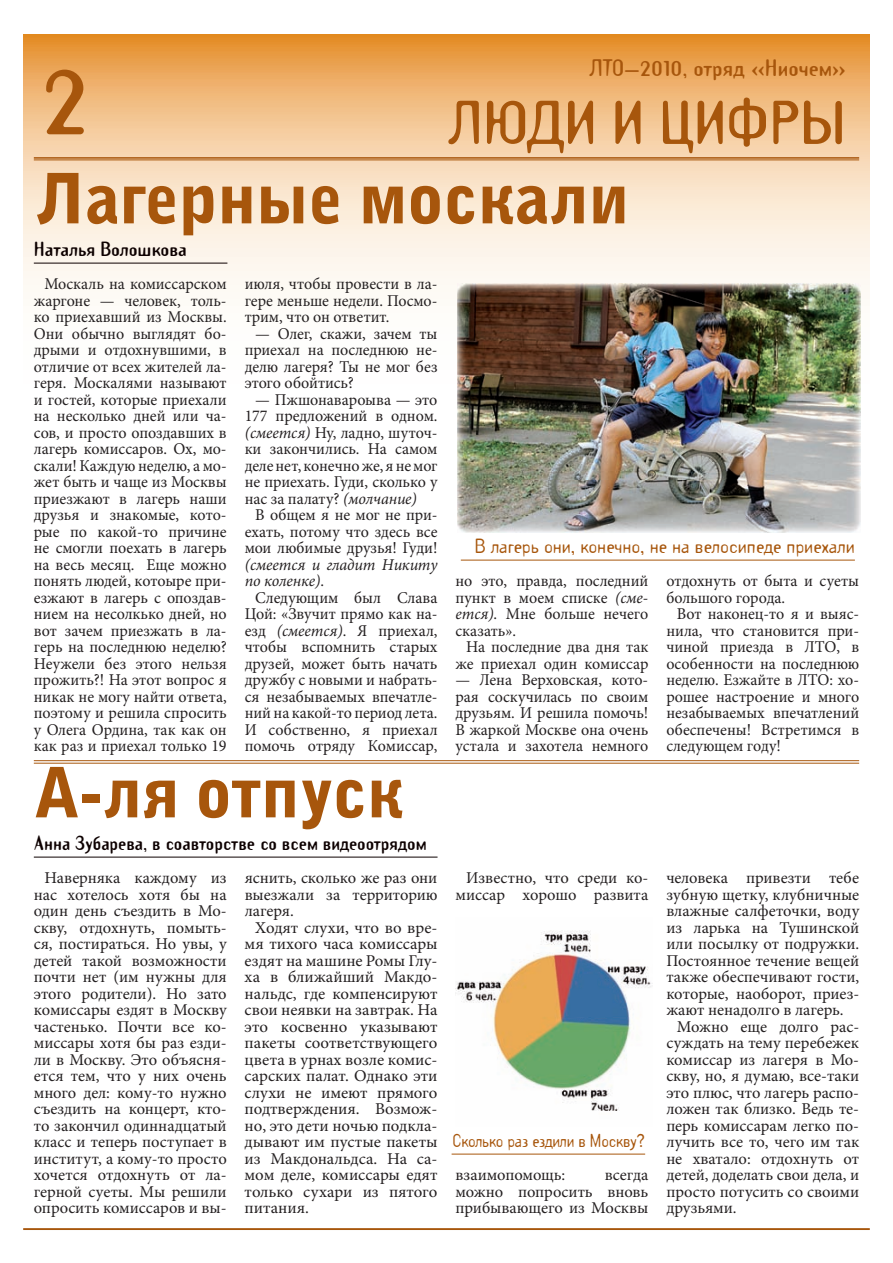
<style>
.page{position:relative;width:893px;height:1263px;background:#fff}
.page>*{position:absolute;margin:0;border:0;box-sizing:border-box;transform-origin:0 0}
.t1{font:90px "Template Gothic C Bold";color:#a7560c}
.t2{font:69px "Bell Gothic C Blk BT";color:#a7560c}
.t3{font:54px "Template Gothic C Bold";color:#a7560c}
.t4{font:21px "Template Gothic C Bold";letter-spacing:.005em;color:#a7560c}
.t5{font:18px "Template Gothic C Bold";letter-spacing:-.01em;color:#0d0000;scale:.96 1}
.t6{font:18px "Template Gothic C";color:#a7560c}
.t7{font:18px "Template Gothic C Bold";letter-spacing:-.01em;color:#0d0000}
.t8{font:16.5px/16.5px "Minion Pro";letter-spacing:-.005em;color:#231f20;text-align:justify}
.t9{font:italic 16.5px/16.5px "Minion Pro";letter-spacing:-.005em;color:#231f20}
.t10{font:16.5px "Template Gothic C";letter-spacing:-.02em;color:#a7560c;scale:.93 1}
.s1{font-style:italic}
.s2{font-style:normal}
</style>
<div class="page">
<svg style="left:23px;top:34px;width:846px;height:446px"></svg>
<hr style="left:23px;top:1228px;width:846px;height:2px;background:#a7560c">
<hr style="left:34px;top:157px;width:825px;height:2px;background:#a7560c">
<hr style="left:34px;top:160px;width:825px;height:1px;background:#a7560c">
<hr style="left:34px;top:263px;width:193px;height:1px;background:#0d0000">
<img style="left:457px;top:284px;width:403px;height:249px">
<hr style="left:461px;top:560px;width:393px;height:1px;background:#a7560c">
<hr style="left:34px;top:857px;width:403px;height:1px;background:#0d0000">
<img style="left:455px;top:930px;width:196px;height:181px">
<hr style="left:451px;top:1154px;width:194px;height:1px;background:#a7560c">
<hr style="left:34px;top:760px;width:825px;height:1px;background:#a7560c">
<hr style="left:34px;top:763px;width:825px;height:1px;background:#a7560c">
<h1 class="t1" style="left:41px;top:62px;width:50px">2</h1>
<p class="t4" style="left:568px;top:59px;width:266px">ЛТО—201 , отряд «Ком ссар</p>
<p class="t4" style="left:589px;top:59px;width:258px">ЛТО—2010, отряд «Ниочем»</p>
<h3 class="t3" style="left:447px;top:100px;width:399px">ЛЮДИ И ЦИФРЫ</h3>
<h3 class="t3" style="left:643px;top:100px;width:203px">МНЕНИЯ</h3>
<h2 class="t2" style="left:34px;top:172px;width:597px">Лагерные москали</h2>
<p class="t7" style="left:34px;top:242px;width:154px">Наталья Волошкова</p>
<p class="t8" style="left:34px;top:277px;width:194px;text-indent:11px">Москаль на комиссарском жаргоне — человек, толь&shy;ко приехавший из Москвы.<br>Они обычно выглядят бо&shy;дрыми и отдохнувшими, в отличие от всех жителей ла&shy;геря. Москалями называют и гостей, которые приехали на несколько дней или ча&shy;сов, и просто опоздавших в лагерь комиссаров. Ох, мо&shy;скали! Каждую неделю, а мо&shy;жет быть и чаще из Москвы приезжают в лагерь наши друзья и знакомые, кото&shy;рые по какой-то причине не смогли поехать в лагерь на весь месяц. Еще можно понять людей, котоыре при&shy;езжают в лагерь с опоздав&shy;нием на несолкько дней, но вот зачем приезжать в ла&shy;герь на последнюю неделю?<br>Неужели без этого нельзя прожить?! На этот вопрос я никак не могу найти ответа, поэтому и решила спросить у Олега Ордина, так как он как раз и приехал только 19</p>
<p class="t8" style="left:245px;top:277px;width:194px">июля, чтобы провести в ла&shy;гере меньше недели. Посмо&shy;трим, что он ответит.</p>
<p class="t8" style="left:245px;top:327px;width:194px;text-indent:11px">— Олег, скажи, зачем ты приехал на последнюю не&shy;делю лагеря? Ты не мог без этого обойтись?</p>
<p class="t8" style="left:245px;top:393px;width:194px;text-indent:11px">— Пжшонавароыва — это 177 предложений в одном. <span class="s1">(смеется)</span> Ну, ладно, шуточ&shy;ки закончились. На самом деле нет, конечно же, я не мог не приехать. Гуди, сколько у нас за палату? <span class="s1">(молчание)</span></p>
<p class="t8" style="left:245px;top:508px;width:194px;text-indent:11px">В общем я не мог не при&shy;ехать, потому что здесь все мои любимые друзья! Гуди!</p>
<p class="t9" style="left:245px;top:558px;width:194px">(смеется и гладит Никиту по коленке)<span class="s2">.</span></p>
<p class="t8" style="left:245px;top:591px;width:194px;text-indent:11px">Следующим был Слава Цой: «Звучит прямо как на&shy;езд <span class="s1">(смеется)</span>. Я приехал, чтобы вспомнить старых друзей, может быть начать дружбу с новыми и набрать&shy;ся незабываемых впечатле&shy;ний на какой-то период лета.<br>И собственно, я приехал помочь отряду Комиссар,</p>
<h2 class="t2" style="left:34px;top:766px;width:371px">А-ля отпуск</h2>
<p class="t5" style="left:34px;top:836px;width:411px">Анна Зубарева, в соавторстве со всем видеоотрядом</p>
<p class="t8" style="left:34px;top:871px;width:194px;text-indent:11px">Наверняка каждому из нас хотелось хотя бы на один день съездить в Мо&shy;скву, отдохнуть, помыть&shy;ся, постираться. Но увы, у детей такой возможности почти нет (им нужны для этого родители). Но зато комиссары ездят в Москву частенько. Почти все ко&shy;миссары хотя бы раз езди&shy;ли в Москву. Это объясня&shy;ется тем, что у них очень много дел: кому-то нужно съездить на концерт, кто&shy;то закончил одиннадцатый класс и теперь поступает в институт, а кому-то просто хочется отдохнуть от ла&shy;герной суеты. Мы решили опросить комиссаров и вы-</p>
<p class="t8" style="left:245px;top:871px;width:194px">яснить, сколько же раз они выезжали за территорию лагеря.</p>
<p class="t8" style="left:245px;top:921px;width:194px;text-indent:11px">Ходят слухи, что во вре&shy;мя тихого часа комиссары ездят на машине Ромы Глу&shy;ха в ближайший Макдо&shy;нальдс, где компенсируют свои неявки на завтрак. На это косвенно указывают пакеты соответствующего цвета в урнах возле комис&shy;сарских палат. Однако эти слухи не имеют прямого подтверждения. Возмож&shy;но, это дети ночью подкла&shy;дывают им пустые пакеты из Макдональдса. На са&shy;мом деле, комиссары едят только сухари из пятого питания.</p>
<p class="t6" style="left:475px;top:539px;width:381px">В лагерь они, конечно, не на велосипеде приехали</p>
<p class="t8" style="left:455px;top:574px;width:194px">но это, правда, последний пункт в моем списке <span class="s1">(сме&shy;ется)</span>. Мне больше нечего сказать».</p>
<p class="t8" style="left:455px;top:640px;width:194px;text-align:right">На последние два дня так же приехал один комиссар</p>
<p class="t8" style="left:455px;top:673px;width:194px">— Лена Верховская, кото&shy;рая соскучилась по своим друзьям. И решила помочь!<br>В жаркой Москве она очень устала и захотела немного</p>
<p class="t8" style="left:666px;top:574px;width:194px">отдохнуть от быта и суеты большого города.</p>
<p class="t8" style="left:666px;top:607px;width:194px;text-indent:11px">Вот наконец-то я и выяс&shy;нила, что становится при&shy;чиной приезда в ЛТО, в особенности на последнюю неделю. Езжайте в ЛТО: хо&shy;рошее настроение и много незабываемых впечатлений обеспечены! Встретимся в следующем году!</p>
<p class="t8" style="left:455px;top:871px;width:194px;text-align:right">Известно, что среди ко&shy;миссар хорошо развита</p>
<p class="t10" style="left:452px;top:1134px;width:209px">Сколько раз ездили в Москву?</p>
<p class="t8" style="left:455px;top:1168px;width:194px;text-indent:149px">всегда можно попросить вновь прибывающего из Москвы</p>
<p class="t8" style="left:455px;top:1168px;width:111px">взаимопомощь:</p>
<p class="t8" style="left:666px;top:871px;width:194px">человека привезти тебе</p>
<p class="t8" style="left:666px;top:888px;width:194px">зубную щетку, клубничные</p>
<p class="t8" style="left:666px;top:904px;width:194px">влажные салфеточки, воду</p>
<p class="t8" style="left:666px;top:921px;width:194px">из ларька на Тушинской</p>
<p class="t8" style="left:666px;top:937px;width:194px">или посылку от подружки.</p>
<p class="t8" style="left:666px;top:954px;width:194px">Постоянное течение вещей</p>
<p class="t8" style="left:666px;top:970px;width:194px">также обеспечивают гости,</p>
<p class="t8" style="left:666px;top:987px;width:194px">которые, наоборот, приез-</p>
<p class="t8" style="left:666px;top:1003px;width:179px">жают ненадолго в лагерь.</p>
<p class="t8" style="left:677px;top:1020px;width:184px">Можно еще долго рас-</p>
<p class="t8" style="left:666px;top:1036px;width:194px">суждать на тему перебежек</p>
<p class="t8" style="left:666px;top:1053px;width:194px">комиссар из лагеря в Мо-</p>
<p class="t8" style="left:666px;top:1069px;width:194px">скву, но, я думаю, все-таки</p>
<p class="t8" style="left:666px;top:1086px;width:194px">это плюс, что лагерь распо-</p>
<p class="t8" style="left:666px;top:1102px;width:194px">ложен так близко. Ведь те-</p>
<p class="t8" style="left:666px;top:1119px;width:194px">перь комиссарам легко по-</p>
<p class="t8" style="left:666px;top:1135px;width:194px">лучить все то, чего им так</p>
<p class="t8" style="left:666px;top:1152px;width:194px">не хватало: отдохнуть от</p>
<p class="t8" style="left:666px;top:1168px;width:194px">детей, доделать свои дела, и</p>
<p class="t8" style="left:666px;top:1185px;width:194px">просто потусить со своими</p>
<p class="t8" style="left:666px;top:1201px;width:72px">друзьями.</p>
</div>
